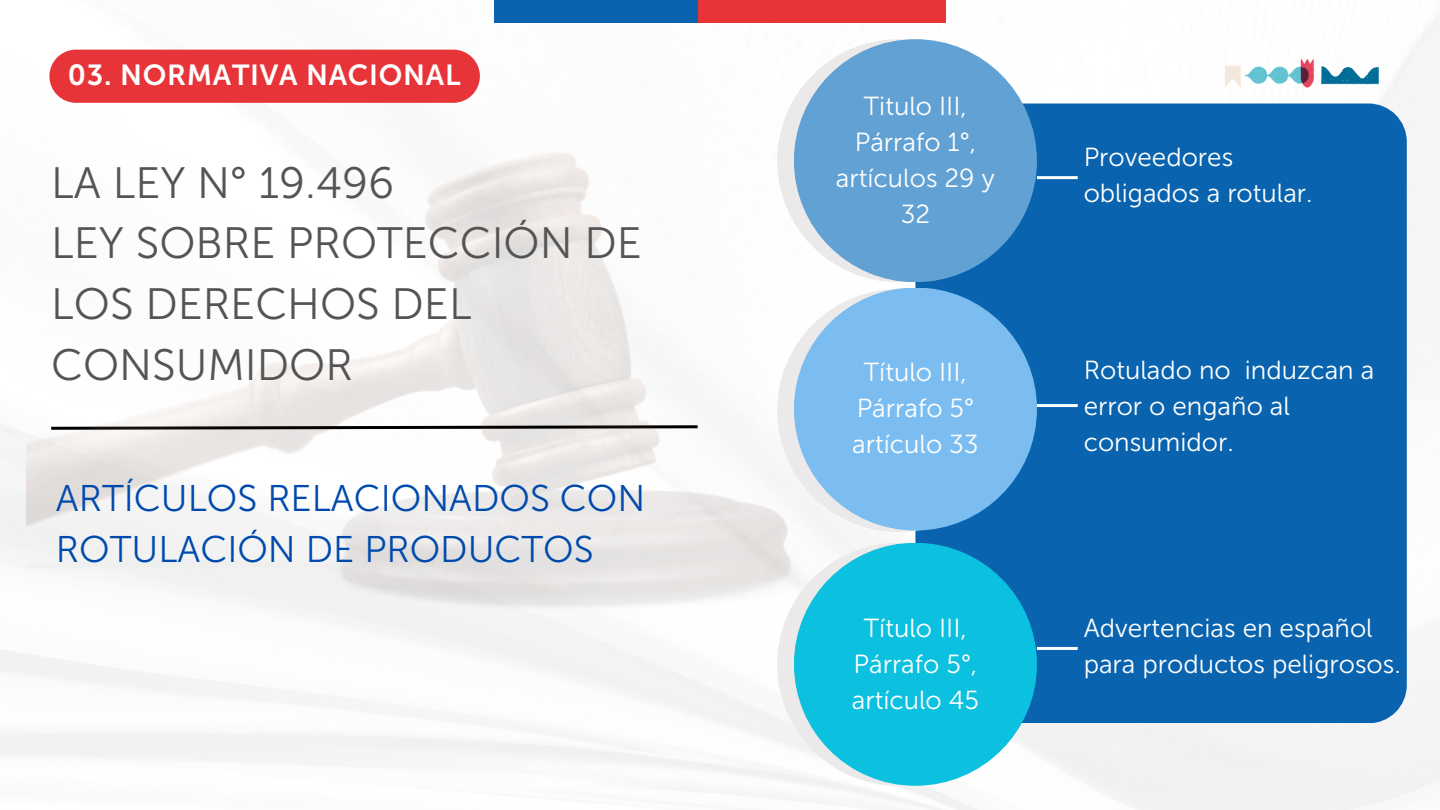
<style>
.page{position:relative;width:1440px;height:810px;background:#fff}
.page>*{position:absolute;margin:0;border:0;box-sizing:border-box;transform-origin:0 0}
.t1{font:43.8px/60.8px "Museo Sans 300";color:#545454}
.t2{font:37.1px/51.8px "Museo Sans 300";color:#004aad}
.t3{font:28.9px "Museo Sans 700";letter-spacing:.025em;color:#fff}
.t4{font:26.1px/36px "Museo Sans 300";color:#fff;text-align:center}
</style>
<div class="page">
<img style="left:0;top:16px;width:1440px;height:794px">
<img style="left:1217px;top:58px;width:168px;height:33px">
<div style="left:494px;top:0;width:204px;height:22px;background:#0963ae"></div>
<div style="left:915px;top:104px;width:492px;height:619px;background:#0963ae"></div>
<div style="left:698px;top:0;width:248px;height:22px;background:#e73439"></div>
<div style="left:777px;top:39px;width:243px;height:243px;background:#ebe9e9;border-radius:50%"></div>
<div style="left:794px;top:39px;width:243px;height:243px;background:#61a1d3;border-radius:50%"></div>
<div style="left:777px;top:289px;width:243px;height:243px;background:#ebe9e9;border-radius:50%"></div>
<div style="left:794px;top:288px;width:243px;height:243px;background:#7bbdf0;border-radius:50%"></div>
<div style="left:777px;top:543px;width:243px;height:243px;background:#ebe9e9;border-radius:50%"></div>
<div style="left:794px;top:543px;width:243px;height:243px;background:#0cc0df;border-radius:50%"></div>
<hr style="left:1037px;top:176px;width:41px;height:3px;background:#fff">
<hr style="left:1037px;top:404px;width:41px;height:3px;background:#fff">
<hr style="left:1037px;top:647px;width:41px;height:3px;background:#fff">
<img style="left:27px;top:151px;width:772px;height:462px">
<div style="left:49px;top:50px;width:431px;height:53px;background:#e73439;border-radius:27px"></div>
<p class="t3" style="left:68px;top:58px;width:394px">03. NORMATIVA NACIONAL</p>
<p class="t1" style="left:51px;top:152px;width:345px">LA LEY N° 19.496</p>
<p class="t1" style="left:51px;top:213px;width:592px">LEY SOBRE PROTECCIÓN DE<br>LOS DERECHOS DEL<br>CONSUMIDOR</p>
<p class="t2" style="left:56px;top:472px;width:591px">ARTÍCULOS RELACIONADOS CON<br>ROTULACIÓN DE PRODUCTOS</p>
<p class="t4" style="left:836px;top:88px;width:160px">Titulo III,<br>Párrafo 1°, artículos 29 y<br>32</p>
<p class="t4" style="left:852px;top:354px;width:128px">Título III,<br>Párrafo 5° artículo 33</p>
<p class="t4" style="left:852px;top:610px;width:129px">Título III,<br>Párrafo 5°, artículo 45</p>
<p class="t4" style="left:1084px;top:140px;width:231px;text-align:left">Proveedores obligados a rotular.</p>
<p class="t4" style="left:1084px;top:352px;width:292px;text-align:left">Rotulado no induzcan a error o engaño al consumidor.</p>
<p class="t4" style="left:1084px;top:610px;width:319px;text-align:left">Advertencias en español para productos peligrosos.</p>
</div>
